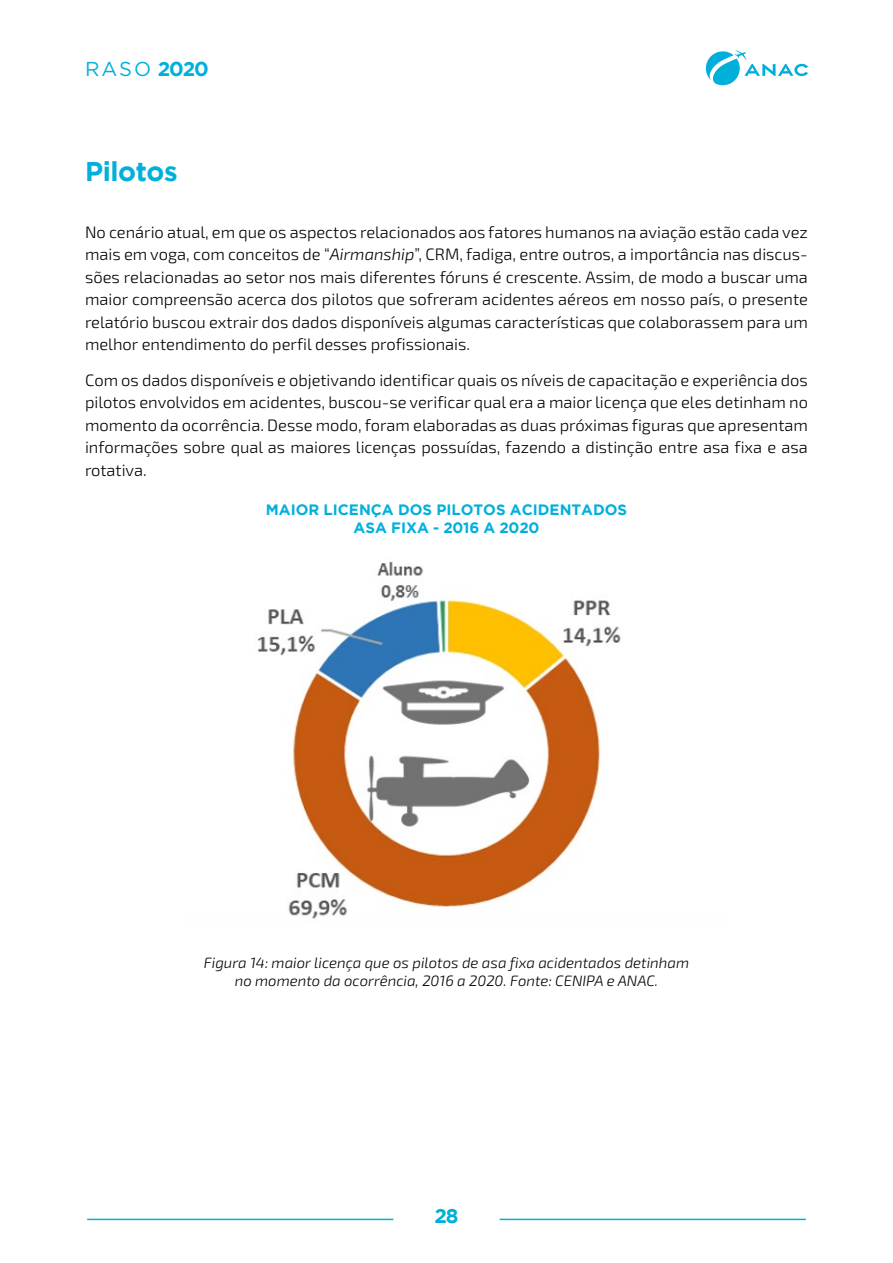
<style>
.page{position:relative;width:893px;height:1263px;background:#fff}
.page>*{position:absolute;margin:0;border:0;box-sizing:border-box;transform-origin:0 0}
.t1{font:700 27px "Gotham";letter-spacing:-.015em;color:#00b0db}
.t2{font:20.1px "Gotham HTF";color:#00b0db}
.t3{font:700 20.1px "Gotham";color:#00b0db}
.t4{font:300 16.5px/22.5px "Exo 2";color:#000;text-align:justify}
.t5{font:italic 300 15px/18px "Exo 2";color:#000;text-align:center}
.t6{font:700 15px/18px "Gotham";color:#00b0db;text-align:center}
.s1{font-family:"Gotham";font-weight:700}
.s2{font-style:italic}
</style>
<div class="page">
<svg style="left:706px;top:50px;width:102px;height:35px"></svg>
<hr style="left:87px;top:1219px;width:306px;height:1px;background:#00b0db">
<hr style="left:500px;top:1219px;width:306px;height:1px;background:#00b0db">
<img style="left:257px;top:561px;width:364px;height:358px">
<p class="t2" style="left:85px;top:58px;width:125px">RASO <span class="s1">2020</span></p>
<h1 class="t1" style="left:85px;top:156px;width:94px">Pilotos</h1>
<p class="t4" style="left:85px;top:221px;width:724px">No cenário atual, em que os aspectos relacionados aos fatores humanos na aviação estão cada vez mais em voga, com conceitos de “<span class="s2">Airmanship</span>”, CRM, fadiga, entre outros, a importância nas discus&shy;sões relacionadas ao setor nos mais diferentes fóruns é crescente. Assim, de modo a buscar uma maior compreensão acerca dos pilotos que sofreram acidentes aéreos em nosso país, o presente relatório buscou extrair dos dados disponíveis algumas características que colaborassem para um melhor entendimento do perfil desses profissionais.</p>
<p class="t4" style="left:85px;top:369px;width:724px">Com os dados disponíveis e objetivando identificar quais os níveis de capacitação e experiência dos pilotos envolvidos em acidentes, buscou-se verificar qual era a maior licença que eles detinham no momento da ocorrência. Desse modo, foram elaboradas as duas próximas figuras que apresentam informações sobre qual as maiores licenças possuídas, fazendo a distinção entre asa fixa e asa rotativa.</p>
<p class="t6" style="left:266px;top:500px;width:363px">MAIOR LICENÇA DOS PILOTOS ACIDENTADOS<br>ASA FIXA - 2016 A 2020</p>
<p class="t5" style="left:204px;top:953px;width:487px">Figura 14: maior licença que os pilotos de asa fixa acidentados detinham no momento da ocorrência, 2016 a 2020. Fonte: CENIPA e ANAC.</p>
<p class="t3" style="left:434px;top:1205px;width:25px">28</p>
</div>
